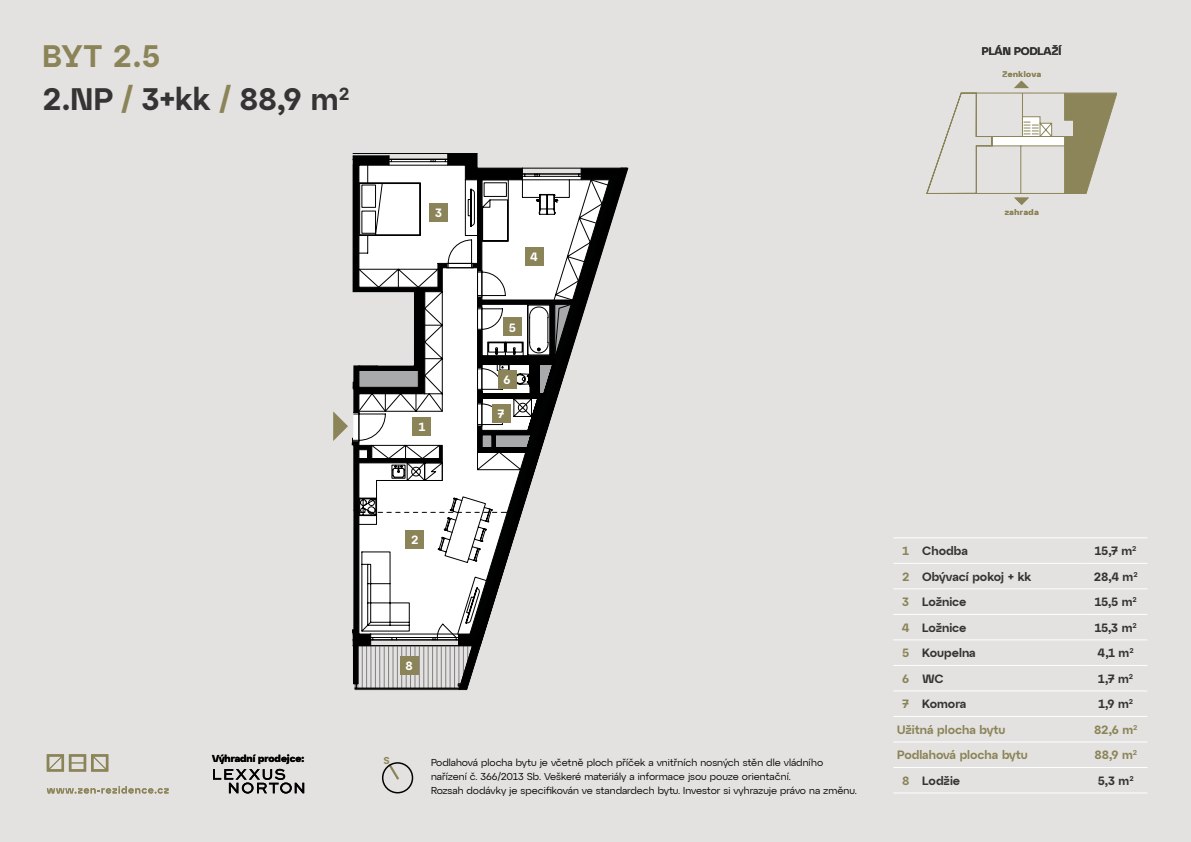
<style>
.page{position:relative;width:1191px;height:842px;background:#e3e2e0}
.page>*{position:absolute;margin:0;border:0;box-sizing:border-box;transform-origin:0 0}
.t1{font:600 31px/43.2px "Atyp Display";color:#343434}
.t2{font:600 12px "Atyp Display";color:#343434}
.t3{font:600 12px "Atyp Display";color:#8b8458}
.t4{font:600 12px "Atyp Display";color:#fff}
.t5{font:600 11px "Atyp Display";color:#343434}
.t6{font:10px/14px "Atyp Display";color:#000}
.t7{font:700 10px "Atyp Display";color:#000}
.t8{font:600 10px "Atyp Display";color:#8a8458}
.t9{font:600 8px "Atyp Display";letter-spacing:.07em;color:#8b8458}
.s1{color:#8b8458}
</style>
<div class="page">
<svg style="left:387px;top:762px;width:14px;height:19px"></svg>
<div style="left:382px;top:762px;width:31px;height:31px;border:1px solid #020203;border-radius:50%"></div>
<svg style="left:47px;top:754px;width:61px;height:17px"></svg>
<svg style="left:47px;top:786px;width:121px;height:7px"></svg>
<svg style="left:213px;top:769px;width:91px;height:24px;background:#9d9c9b"></svg>
<div style="left:457px;top:167px;width:172px;height:523px;background:#e3e2e0"></div>
<svg style="left:575px;top:153px;width:45px;height:488px;background:#c7c6c5"></svg>
<svg style="left:893px;top:537px;width:25px;height:1px"></svg>
<hr style="left:918px;top:537px;width:166px;height:1px;background:#fff">
<hr style="left:1084px;top:537px;width:63px;height:1px;background:#fff">
<svg style="left:893px;top:563px;width:25px;height:1px"></svg>
<hr style="left:918px;top:563px;width:166px;height:1px;background:#fff">
<hr style="left:1084px;top:563px;width:63px;height:1px;background:#fff">
<svg style="left:893px;top:588px;width:25px;height:1px"></svg>
<hr style="left:918px;top:588px;width:166px;height:1px;background:#fff">
<hr style="left:1084px;top:588px;width:63px;height:1px;background:#fff">
<svg style="left:893px;top:614px;width:25px;height:1px"></svg>
<hr style="left:918px;top:614px;width:166px;height:1px;background:#fff">
<hr style="left:1084px;top:614px;width:63px;height:1px;background:#fff">
<svg style="left:893px;top:639px;width:25px;height:1px"></svg>
<hr style="left:918px;top:639px;width:166px;height:1px;background:#fff">
<hr style="left:1084px;top:639px;width:63px;height:1px;background:#fff">
<svg style="left:893px;top:665px;width:25px;height:1px"></svg>
<hr style="left:918px;top:665px;width:166px;height:1px;background:#fff">
<hr style="left:1084px;top:665px;width:63px;height:1px;background:#fff">
<svg style="left:893px;top:690px;width:25px;height:1px"></svg>
<hr style="left:918px;top:690px;width:166px;height:1px;background:#fff">
<hr style="left:1084px;top:690px;width:63px;height:1px;background:#fff">
<svg style="left:893px;top:716px;width:25px;height:1px"></svg>
<hr style="left:918px;top:716px;width:166px;height:1px;background:#fff">
<hr style="left:1084px;top:716px;width:63px;height:1px;background:#fff">
<svg style="left:893px;top:741px;width:25px;height:1px"></svg>
<hr style="left:918px;top:741px;width:166px;height:1px;background:#fff">
<hr style="left:1084px;top:741px;width:63px;height:1px;background:#fff">
<svg style="left:893px;top:767px;width:25px;height:1px"></svg>
<hr style="left:918px;top:767px;width:166px;height:1px;background:#fff">
<hr style="left:1084px;top:767px;width:63px;height:1px;background:#fff">
<svg style="left:893px;top:792px;width:25px;height:1px"></svg>
<hr style="left:918px;top:792px;width:166px;height:1px;background:#fff">
<hr style="left:1084px;top:792px;width:63px;height:1px;background:#fff">
<svg style="left:926px;top:81px;width:190px;height:124px;background:#d1cec3"></svg>
<svg style="left:333px;top:153px;width:242px;height:535px"></svg>
<h1 class="t1" style="left:43px;top:33px;width:309px"><span class="s1">BYT 2.5<br></span>2.NP <span class="s1">/</span> 3+kk <span class="s1">/</span> 88,9 m<sup>2</sup></h1>
<p class="t4" style="left:435px;top:203px;width:8px">3</p>
<p class="t4" style="left:419px;top:417px;width:8px">1</p>
<p class="t4" style="left:530px;top:247px;width:9px">4</p>
<p class="t4" style="left:509px;top:318px;width:9px">5</p>
<p class="t4" style="left:503px;top:370px;width:9px">6</p>
<p class="t4" style="left:498px;top:404px;width:8px">7</p>
<p class="t5" style="left:981px;top:43px;width:81px">PLÁN PODLAŽÍ</p>
<p class="t9" style="left:1002px;top:68px;width:40px">Zenklova</p>
<p class="t9" style="left:1004px;top:206px;width:35px">zahrada</p>
<p class="t4" style="left:411px;top:531px;width:9px">2</p>
<p class="t4" style="left:405px;top:656px;width:9px">8</p>
<p class="t7" style="left:212px;top:751px;width:94px">Výhradní prodejce:</p>
<p class="t8" style="left:383px;top:752px;width:8px">S</p>
<p class="t6" style="left:431px;top:754px;width:427px">Podlahová plocha bytu je včetně ploch příček a vnitřních nosných stěn dle vládního nařízení č. 366/2013 Sb. Veškeré materiály a informace jsou pouze orientační.<br>Rozsah dodávky je specifikován ve standardech bytu. Investor si vyhrazuje právo na změnu.</p>
<p class="t2" style="left:902px;top:542px;width:67px"><span class="s1">1</span> Chodba</p>
<p class="t2" style="left:1095px;top:542px;width:43px">15,7 m<sup>2</sup></p>
<p class="t2" style="left:902px;top:567px;width:131px"><span class="s1">2</span> Obývací pokoj + kk</p>
<p class="t2" style="left:1093px;top:567px;width:45px">28,4 m<sup>2</sup></p>
<p class="t2" style="left:902px;top:593px;width:66px"><span class="s1">3</span> Ložnice</p>
<p class="t2" style="left:1094px;top:593px;width:44px">15,5 m<sup>2</sup></p>
<p class="t2" style="left:902px;top:618px;width:66px"><span class="s1">4</span> Ložnice</p>
<p class="t2" style="left:1094px;top:618px;width:44px">15,3 m<sup>2</sup></p>
<p class="t2" style="left:902px;top:644px;width:75px"><span class="s1">5</span> Koupelna</p>
<p class="t2" style="left:1098px;top:644px;width:37px">4,1 m<sup>2</sup></p>
<p class="t2" style="left:902px;top:669px;width:43px"><span class="s1">6</span> WC</p>
<p class="t2" style="left:1098px;top:669px;width:37px">1,7 m<sup>2</sup></p>
<p class="t2" style="left:902px;top:695px;width:65px"><span class="s1">7</span> Komora</p>
<p class="t2" style="left:1098px;top:695px;width:36px">1,9 m<sup>2</sup></p>
<p class="t3" style="left:897px;top:720px;width:110px">Užitná plocha bytu</p>
<p class="t3" style="left:1094px;top:720px;width:45px">82,6 m<sup>2</sup></p>
<p class="t3" style="left:897px;top:746px;width:132px">Podlahová plocha bytu</p>
<p class="t3" style="left:1094px;top:746px;width:44px">88,9 m<sup>2</sup></p>
<p class="t2" style="left:902px;top:771px;width:60px"><span class="s1">8</span> Lodžie</p>
<p class="t2" style="left:1097px;top:771px;width:37px">5,3 m<sup>2</sup></p>
</div>
